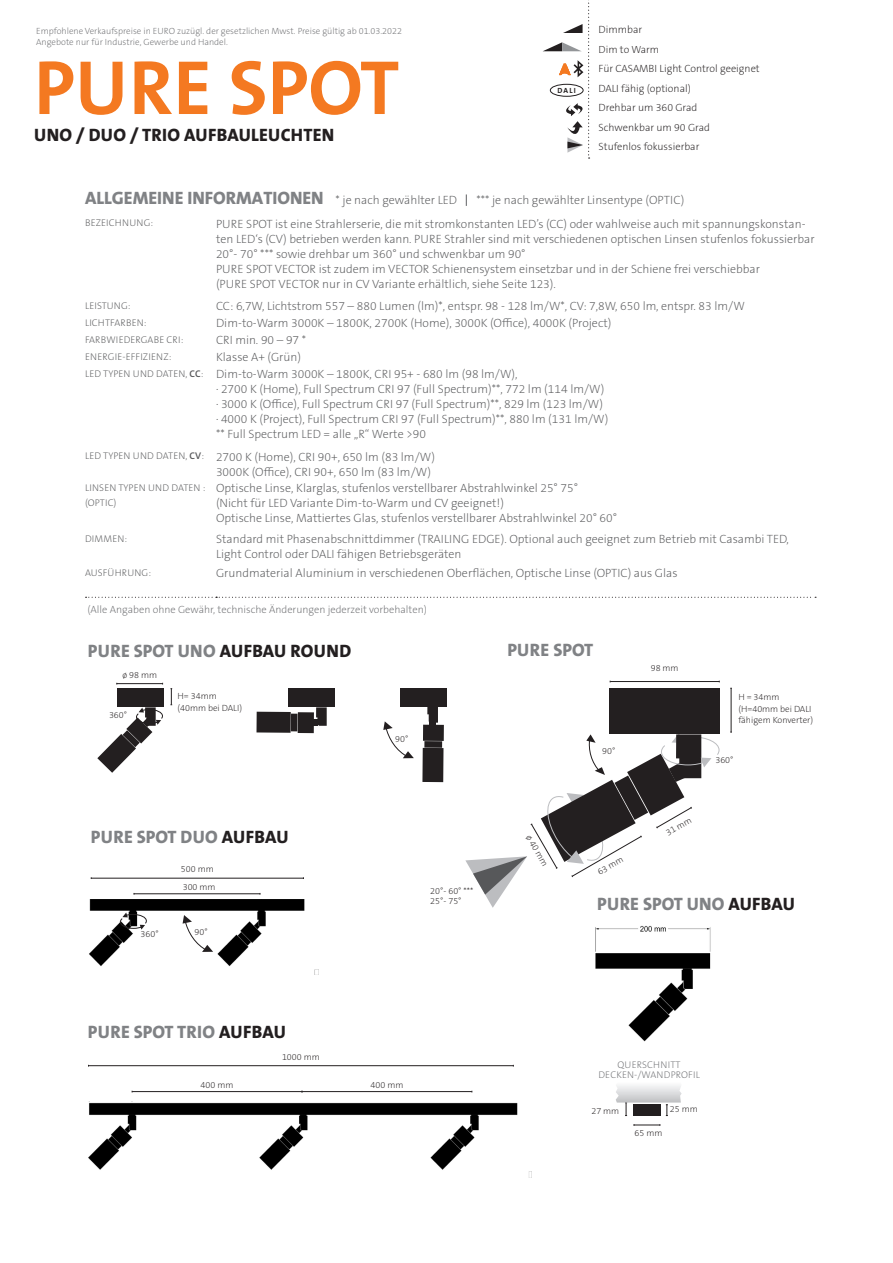
<style>
.page{position:relative;width:893px;height:1263px;background:#fff}
.page>*{position:absolute;margin:0;border:0;box-sizing:border-box;transform-origin:0 0}
.t1{font:700 77.55px "The Sans B W7";color:#f47921}
.t2{font:800 18px "The Sans B W8";letter-spacing:.015em;color:#808285}
.t3{font:800 18px "The Sans B W8";letter-spacing:.015em;color:#231f20}
.t4{font:200 12px/15px "The Sans B W2";color:#57585a}
.t5{font:200 10.5px/19.5px "The Sans B W2";color:#231f20}
.t6{font:200 10.5px "The Sans B W2";color:#6c6d70}
.t7{font:200 10.35px "The Sans B W2";color:#231f20}
.t8{font:200 9.75px/15px "The Sans B W2";letter-spacing:.015em;color:#57585a}
.t9{font:200 9.75px/10.5px "The Sans B W2";letter-spacing:.015em;color:#6c6d70;text-align:center}
.t10{font:200 9px/12px "The Sans B W2";color:#231f20}
.t11{font:200 9px/11.1px "The Sans B W2";color:#6c6d70}
.t12{font:700 7.5px "The Sans B W7";color:#231f20}
.s1{font-family:"The Sans B W8";font-weight:800;font-size:18px;color:#808285}
.s2{font-family:"Museo 500";font-weight:400}
.s3{font-size:9.75px}
.s4{font-family:"The Sans B W6";font-weight:600;font-size:9.75px}
.s5{color:#231f20}
</style>
<div class="page">
<hr style="left:89px;top:1065px;width:424px;height:1px;background:#231f20">
<hr style="left:302px;top:1091px;width:170px;height:1px;background:#231f20">
<hr style="left:132px;top:1091px;width:170px;height:1px;background:#231f20">
<svg style="left:383px;top:721px;width:31px;height:37px"></svg>
<svg style="left:170px;top:688px;width:2px;height:17px"></svg>
<svg style="left:634px;top:1124px;width:27px;height:2px"></svg>
<svg style="left:616px;top:1085px;width:66px;height:31px"></svg>
<img style="left:88px;top:1101px;width:444px;height:76px">
<hr style="left:117px;top:683px;width:46px;height:1px;background:#231f20">
<svg style="left:97px;top:707px;width:66px;height:66px"></svg>
<div style="left:117px;top:688px;width:47px;height:19px;background:#231f20"></div>
<div style="left:298px;top:712px;width:16px;height:21px;background:#231f20"></div>
<div style="left:256px;top:712px;width:35px;height:21px;background:#231f20"></div>
<div style="left:291px;top:714px;width:6px;height:17px;background:#231f20"></div>
<div style="left:288px;top:688px;width:47px;height:19px;background:#231f20"></div>
<svg style="left:316px;top:707px;width:11px;height:19px"></svg>
<div style="left:311px;top:719px;width:7px;height:6px;background:#231f20"></div>
<div style="left:423px;top:725px;width:21px;height:16px;background:#231f20"></div>
<div style="left:422px;top:748px;width:21px;height:34px;background:#231f20"></div>
<div style="left:424px;top:741px;width:18px;height:7px;background:#231f20"></div>
<div style="left:400px;top:688px;width:46px;height:19px;background:#231f20"></div>
<svg style="left:427px;top:707px;width:11px;height:16px"></svg>
<div style="left:430px;top:720px;width:6px;height:8px;background:#231f20"></div>
<svg style="left:543px;top:0;width:47px;height:159px"></svg>
<div style="left:550px;top:84px;width:33px;height:13px;border:1px solid #231f20;border-radius:50%"></div>
<hr style="left:610px;top:681px;width:109px;height:1px;background:#231f20">
<hr style="left:731px;top:688px;width:1px;height:44px;background:#231f20">
<div style="left:609px;top:688px;width:110px;height:45px;background:#231f20"></div>
<svg style="left:465px;top:733px;width:255px;height:175px"></svg>
<img style="left:89px;top:899px;width:230px;height:75px">
<hr style="left:91px;top:878px;width:212px;height:1px;background:#231f20">
<hr style="left:134px;top:893px;width:126px;height:1px;background:#231f20">
<svg style="left:120px;top:912px;width:27px;height:17px"></svg>
<svg style="left:183px;top:915px;width:30px;height:37px"></svg>
<img style="left:595px;top:925px;width:116px;height:117px">
<svg style="left:86px;top:597px;width:730px;height:1px"></svg>
<p class="t11" style="left:36px;top:25px;width:367px">Empfohlene Verkaufspreise in EURO zuzügl. der gesetzlichen Mwst. Preise gültig ab 01.03.2022<br>Angebote nur für Industrie, Gewerbe und Handel.</p>
<h1 class="t1" style="left:34px;top:38px;width:367px">PURE SPOT</h1>
<h2 class="t3" style="left:34px;top:123px;width:302px">UNO / DUO / TRIO AUFBAULEUCHTEN</h2>
<p class="t12" style="left:557px;top:85px;width:20px">DALI</p>
<p class="t5" style="left:599px;top:20px;width:45px">Dimmbar</p>
<p class="t7" style="left:599px;top:42px;width:62px">Dim to Warm</p>
<p class="t5" style="left:599px;top:59px;width:163px">Für CASAMBI Light Control geeignet<br>DALI fähig (optional)<br>Drehbar um 360 Grad<br>Schwenkbar um 90 Grad<br>Stufenlos fokussierbar</p>
<p class="t4" style="left:85px;top:193px;width:601px"><span class="s1">ALLGEMEINE INFORMATIONEN</span> * je nach gewählter LED <span class="s2">|</span> *** je nach gewählter Linsentype (OPTIC)</p>
<p class="t8" style="left:85px;top:215px;width:70px">BEZEICHNUNG:</p>
<p class="t4" style="left:216px;top:216px;width:600px">PURE SPOT ist eine Strahlerserie, die mit stromkonstanten LED’s (CC) oder wahlweise auch mit spannungskonstan&shy;ten LED‘s (CV) betrieben werden kann. PURE Strahler sind mit verschiedenen optischen Linsen stufenlos fokussierbar 20°- 70° *** sowie drehbar um 360° und schwenkbar um 90°<br>PURE SPOT VECTOR ist zudem im VECTOR Schienensystem einsetzbar und in der Schiene frei verschiebbar<br>(PURE SPOT VECTOR nur in CV Variante erhältlich, siehe Seite 123).</p>
<p class="t8" style="left:85px;top:298px;width:47px">LEISTUNG:</p>
<p class="t4" style="left:216px;top:299px;width:530px">CC: 6,7W, Lichtstrom 557 – 880 Lumen (lm)*, entspr. 98 - 128 lm/W*, CV: 7,8W, 650 lm, entspr. 83 lm/W</p>
<p class="t8" style="left:85px;top:315px;width:63px">LICHTFARBEN:</p>
<p class="t4" style="left:216px;top:316px;width:397px">Dim-to-Warm 3000K – 1800K, 2700K (Home), 3000K (Office), 4000K (Project)</p>
<p class="t8" style="left:85px;top:332px;width:100px">FARBWIEDERGABE CRI:</p>
<p class="t4" style="left:216px;top:333px;width:92px">CRI min. 90 – 97 *</p>
<p class="t8" style="left:85px;top:349px;width:88px">ENERGIE-EFFIZIENZ:</p>
<p class="t4" style="left:85px;top:349px;width:434px;line-height:17px;text-indent:131px">Klasse A+ (Grün)<br><span class="s3">LED TYPEN UND DATEN,</span> <span class="s4">CC</span><span class="s3">:</span> Dim-to-Warm 3000K – 1800K, CRI 95+ - 680 lm (98 lm/W),</p>
<p class="t4" style="left:216px;top:382px;width:394px">· 2700 K (Home), Full Spectrum CRI 97 (Full Spectrum)**, 772 lm (114 lm/W) · 3000 K (Office), Full Spectrum CRI 97 (Full Spectrum)**, 829 lm (123 lm/W) · 4000 K (Project), Full Spectrum CRI 97 (Full Spectrum)**, 880 lm (131 lm/W) ** Full Spectrum LED = alle „R“ Werte &gt;90</p>
<p class="t4" style="left:216px;top:449px;width:220px;text-indent:-131px"><span class="s3">LED TYPEN UND DATEN,</span> <span class="s4">CV</span><span class="s3">:</span> 2700 K (Home), CRI 90+, 650 lm (83 lm/W)<br>3000K (Office), CRI 90+, 650 lm (83 lm/W)</p>
<p class="t8" style="left:85px;top:480px;width:122px">LINSEN TYPEN UND DATEN : (OPTIC)</p>
<p class="t4" style="left:216px;top:481px;width:403px">Optische Linse, Klarglas, stufenlos verstellbarer Abstrahlwinkel 25° 75°<br>(Nicht für LED Variante Dim-to-Warm und CV geeignet!)<br>Optische Linse, Mattiertes Glas, stufenlos verstellbarer Abstrahlwinkel 20° 60°</p>
<p class="t8" style="left:85px;top:531px;width:44px">DIMMEN:</p>
<p class="t4" style="left:216px;top:532px;width:574px">Standard mit Phasenabschnittdimmer (TRAILING EDGE). Optional auch geeignet zum Betrieb mit Casambi TED,<br>Light Control oder DALI fähigen Betriebsgeräten</p>
<p class="t8" style="left:85px;top:565px;width:67px">AUSFÜHRUNG:</p>
<p class="t4" style="left:216px;top:566px;width:463px">Grundmaterial Aluminium in verschiedenen Oberflächen, Optische Linse (OPTIC) aus Glas</p>
<p class="t6" style="left:87px;top:602px;width:341px">(Alle Angaben ohne Gewähr, technische Änderungen jederzeit vorbehalten)</p>
<h2 class="t2" style="left:88px;top:639px;width:265px">PURE SPOT UNO <span class="s5">AUFBAU ROUND</span></h2>
<p class="t10" style="left:122px;top:669px;width:36px">ø 98 mm</p>
<p class="t10" style="left:109px;top:709px;width:20px">360°</p>
<p class="t10" style="left:178px;top:690px;width:66px">H= 34mm (40mm bei DALI)</p>
<p class="t10" style="left:395px;top:733px;width:15px">90°</p>
<h2 class="t2" style="left:91px;top:825px;width:199px">PURE SPOT DUO <span class="s5">AUFBAU</span></h2>
<p class="t10" style="left:181px;top:861px;width:36px;line-height:17.4px">500 mm<br>300 mm</p>
<p class="t10" style="left:141px;top:928px;width:20px">360°</p>
<p class="t10" style="left:194px;top:926px;width:15px">90°</p>
<p class="t10" style="left:430px;top:886px;width:45px;line-height:10.5px">20°- 60° ***<br>25°- 75°</p>
<h2 class="t2" style="left:88px;top:1020px;width:199px">PURE SPOT TRIO <span class="s5">AUFBAU</span></h2>
<p class="t10" style="left:282px;top:1051px;width:39px">1000 mm</p>
<p class="t10" style="left:201px;top:1078px;width:34px">400 mm</p>
<p class="t10" style="left:371px;top:1078px;width:34px">400 mm</p>
<h2 class="t2" style="left:507px;top:639px;width:87px">PURE SPOT</h2>
<p class="t10" style="left:602px;top:744px;width:15px">90°</p>
<p class="t10" style="left:534px;top:832px;width:36px;rotate:60deg">ø 40 mm</p>
<p class="t10" style="left:595px;top:867px;width:29px;rotate:-30deg">63 mm</p>
<p class="t10" style="left:651px;top:662px;width:29px">98 mm</p>
<p class="t10" style="left:664px;top:828px;width:29px;rotate:-30deg">31 mm</p>
<p class="t10" style="left:738px;top:690px;width:76px">H = 34mm (H=40mm bei DALI fähigem Konverter)</p>
<p class="t10" style="left:715px;top:754px;width:20px">360°</p>
<h2 class="t2" style="left:597px;top:892px;width:199px">PURE SPOT UNO <span class="s5">AUFBAU</span></h2>
<p class="t9" style="left:598px;top:1059px;width:103px">QUERSCHNITT<br>DECKEN-/WANDPROFIL</p>
<p class="t10" style="left:591px;top:1105px;width:29px">27 mm</p>
<p class="t10" style="left:670px;top:1103px;width:29px">25 mm</p>
<p class="t10" style="left:634px;top:1127px;width:29px">65 mm</p>
</div>
